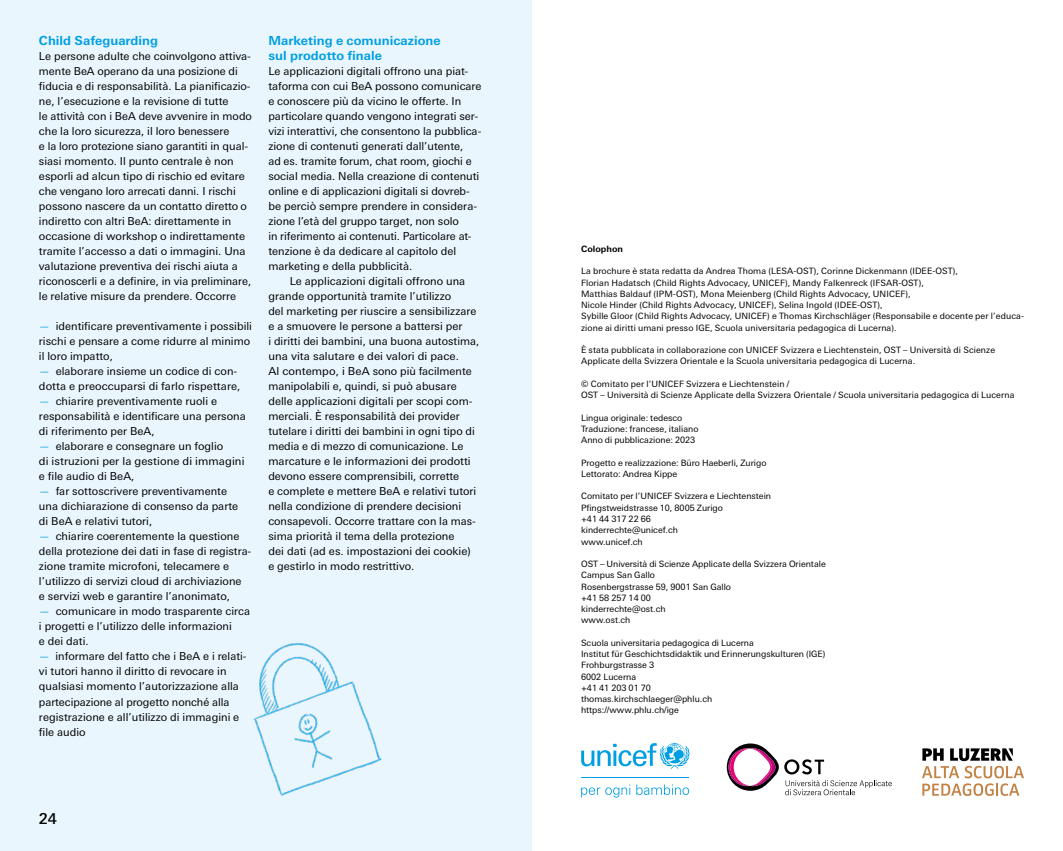
<style>
.page{position:relative;width:1063px;height:851px;background:#fff}
.page>*{position:absolute;margin:0;border:0;box-sizing:border-box;transform-origin:0 0}
.t1{font:500 15px "Univers Next Pro";color:#000}
.t2{font:700 12.5px/15px "Univers Next Pro";letter-spacing:.005em;color:#009fe3}
.t3{font:11px/15px "Univers Next Pro";color:#000}
.t4{font:8.75px/11.2px "Univers Next Pro";letter-spacing:.01em;color:#000}
.t5{font:700 8.75px "Univers Next Pro";letter-spacing:.005em;color:#000}
.s1{color:#009fe3}
</style>
<div class="page">
<svg style="left:581px;top:743px;width:109px;height:25px"></svg>
<hr style="left:581px;top:776px;width:108px;height:1px;background:#009fe3">
<svg style="left:581px;top:784px;width:49px;height:13px"></svg>
<svg style="left:636px;top:784px;width:53px;height:10px"></svg>
<svg style="left:727px;top:743px;width:165px;height:52px"></svg>
<svg style="left:922px;top:748px;width:102px;height:47px"></svg>
<div style="left:0;top:0;width:531px;height:850px;background:#eaf6fe"></div>
<img style="left:253px;top:643px;width:129px;height:153px">
<p class="t2" style="left:39px;top:33px;width:121px">Child Safeguarding</p>
<p class="t3" style="left:39px;top:49px;width:214px">Le persone adulte che coinvolgono attiva&shy;mente BeA operano da una posizione di fiducia e di responsabilità. La pianificazio&shy;ne, l’esecuzione e la revisione di tutte<br>le attività con i BeA deve avvenire in modo che la loro sicurezza, il loro benessere<br>e la loro protezione siano garantiti in qual&shy;siasi momento. Il punto centrale è non esporli ad alcun tipo di rischio ed evitare che vengano loro arrecati danni. I rischi possono nascere da un contatto diretto o indiretto con altri BeA: direttamente in occasione di workshop o indirettamente tramite l’accesso a dati o immagini. Una valutazione preventiva dei rischi aiuta a riconoscerli e a definire, in via preliminare, le relative misure da prendere. Occorre</p>
<p class="t3" style="left:39px;top:319px;width:215px"><span class="s1">—</span> identificare preventivamente i possibili rischi e pensare a come ridurre al minimo il loro impatto,</p>
<p class="t3" style="left:39px;top:364px;width:203px"><span class="s1">—</span> elaborare insieme un codice di con&shy;dotta e preoccuparsi di farlo rispettare,</p>
<p class="t3" style="left:39px;top:394px;width:208px"><span class="s1">—</span> chiarire preventivamente ruoli e responsabilità e identificare una persona di riferimento per BeA,</p>
<p class="t3" style="left:39px;top:439px;width:207px"><span class="s1">—</span> elaborare e consegnare un foglio<br>di istruzioni per la gestione di immagini e file audio di BeA,</p>
<p class="t3" style="left:39px;top:484px;width:201px"><span class="s1">—</span> far sottoscrivere preventivamente una dichiarazione di consenso da parte di BeA e relativi tutori,</p>
<p class="t3" style="left:39px;top:529px;width:214px"><span class="s1">—</span> chiarire coerentemente la questione della protezione dei dati in fase di registra&shy;zione tramite microfoni, telecamere e l’utilizzo di servizi cloud di archiviazione<br>e servizi web e garantire l’anonimato,</p>
<p class="t3" style="left:39px;top:604px;width:213px"><span class="s1">—</span> comunicare in modo trasparente circa i progetti e l’utilizzo delle informazioni<br>e dei dati.</p>
<p class="t3" style="left:39px;top:649px;width:209px"><span class="s1">—</span> informare del fatto che i BeA e i relati&shy;vi tutori hanno il diritto di revocare in qualsiasi momento l’autorizzazione alla partecipazione al progetto nonché alla registrazione e all’utilizzo di immagini e file audio</p>
<p class="t2" style="left:268px;top:33px;width:174px">Marketing e comunicazione sul prodotto finale</p>
<p class="t3" style="left:268px;top:64px;width:215px">Le applicazioni digitali offrono una piat&shy;taforma con cui BeA possono comunicare e conoscere più da vicino le offerte. In particolare quando vengono integrati ser&shy;vizi interattivi, che consentono la pubblica&shy;zione di contenuti generati dall’utente,<br>ad es. tramite forum, chat room, giochi e social media. Nella creazione di contenuti online e di applicazioni digitali si dovreb&shy;be perciò sempre prendere in considera&shy;zione l’età del gruppo target, non solo<br>in riferimento ai contenuti. Particolare at&shy;tenzione è da dedicare al capitolo del marketing e della pubblicità.</p>
<p class="t3" style="left:268px;top:274px;width:212px;text-indent:21px">Le applicazioni digitali offrono una grande opportunità tramite l’utilizzo<br>del marketing per riuscire a sensibilizzare e a smuovere le persone a battersi per<br>i diritti dei bambini, una buona autostima, una vita salutare e dei valori di pace.<br>Al contempo, i BeA sono più facilmente manipolabili e, quindi, si può abusare delle applicazioni digitali per scopi com&shy;merciali. È responsabilità dei provider tutelare i diritti dei bambini in ogni tipo di media e di mezzo di comunicazione. Le marcature e le informazioni dei prodotti devono essere comprensibili, corrette<br>e complete e mettere BeA e relativi tutori nella condizione di prendere decisioni consapevoli. Occorre trattare con la mas&shy;sima priorità il tema della protezione<br>dei dati (ad es. impostazioni dei cookie) e gestirlo in modo restrittivo.</p>
<h1 class="t1" style="left:39px;top:809px;width:19px">24</h1>
<p class="t5" style="left:581px;top:243px;width:43px">Colophon</p>
<p class="t4" style="left:581px;top:265px;width:444px">La brochure è stata redatta da Andrea Thoma (LESA-OST), Corinne Dickenmann (IDEE-OST),<br>Florian Hadatsch (Child Rights Advocacy, UNICEF), Mandy Falkenreck (IFSAR-OST),<br>Matthias Baldauf (IPM-OST), Mona Meienberg (Child Rights Advocacy, UNICEF),<br>Nicole Hinder (Child Rights Advocacy, UNICEF), Selina Ingold (IDEE-OST),<br>Sybille Gloor (Child Rights Advocacy, UNICEF) e Thomas Kirchschläger (Responsabile e docente per l’educa&shy;zione ai diritti umani presso IGE, Scuola universitaria pedagogica di Lucerna).</p>
<p class="t4" style="left:581px;top:344px;width:416px">È stata pubblicata in collaborazione con UNICEF Svizzera e Liechtenstein, OST – Università di Scienze<br>Applicate della Svizzera Orientale e la Scuola universitaria pedagogica di Lucerna.</p>
<p class="t4" style="left:581px;top:378px;width:435px">© Comitato per l’UNICEF Svizzera e Liechtenstein /<br>OST – Università di Scienze Applicate della Svizzera Orientale / Scuola universitaria pedagogica di Lucerna</p>
<p class="t4" style="left:581px;top:412px;width:119px">Lingua originale: tedesco<br>Traduzione: francese, italiano<br>Anno di pubblicazione: 2023</p>
<p class="t4" style="left:581px;top:457px;width:187px">Progetto e realizzazione: Büro Haeberli, Zurigo<br>Lettorato: Andrea Kippe</p>
<p class="t4" style="left:581px;top:490px;width:191px">Comitato per l’UNICEF Svizzera e Liechtenstein<br>Pfingstweidstrasse 10, 8005 Zurigo<br>+41 44 317 22 66<br>kinderrechte@unicef.ch<br>www.unicef.ch</p>
<p class="t4" style="left:581px;top:558px;width:246px">OST – Università di Scienze Applicate della Svizzera Orientale<br>Campus San Gallo<br>Rosenbergstrasse 59, 9001 San Gallo<br>+41 58 257 14 00<br>kinderrechte@ost.ch<br>www.ost.ch</p>
<p class="t4" style="left:581px;top:637px;width:246px">Scuola universitaria pedagogica di Lucerna<br>Institut für Geschichtsdidaktik und Erinnerungskulturen (IGE)<br>Frohburgstrasse 3<br>6002 Lucerna<br>+41 41 203 01 70<br>thomas.kirchschlaeger@phlu.ch<br>https://www.phlu.ch/ige</p>
</div>
